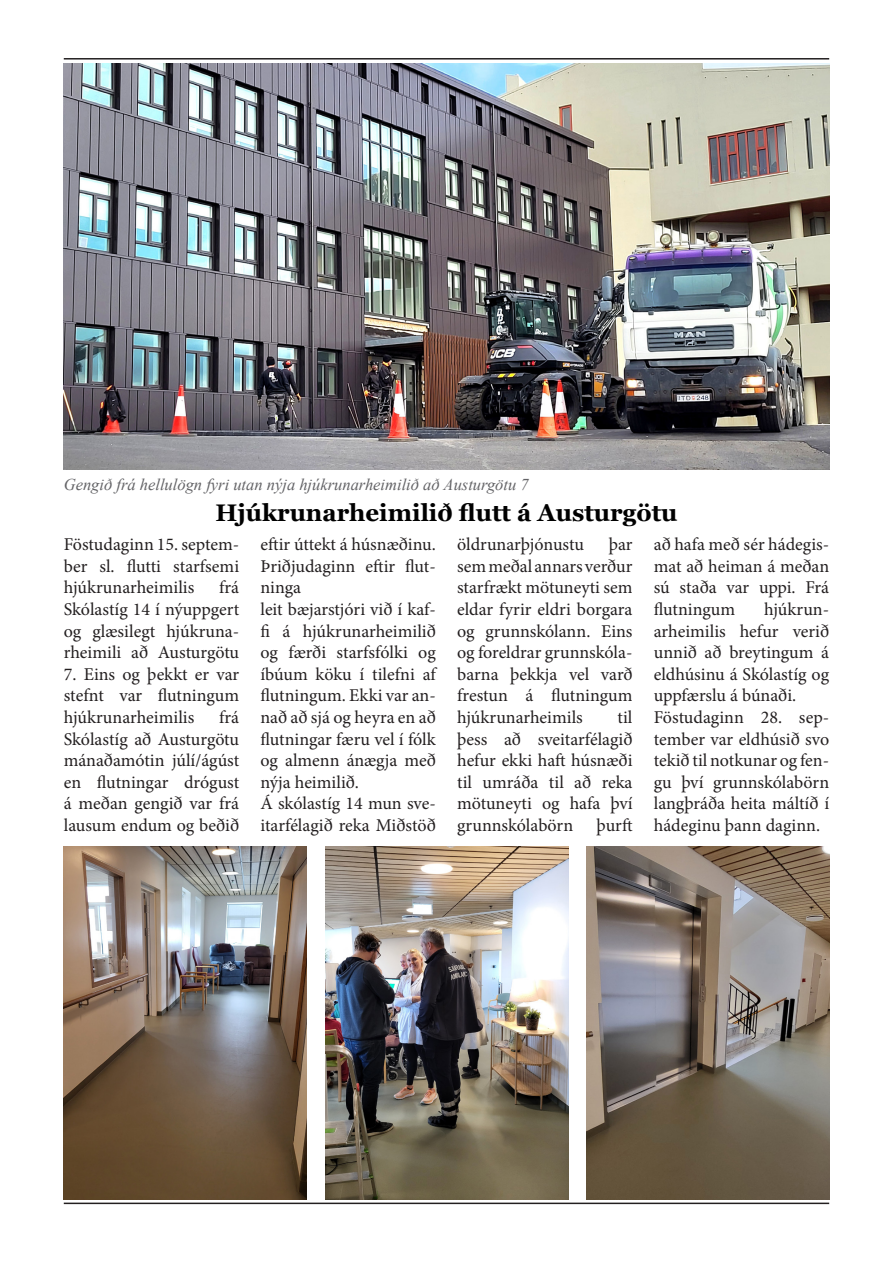
<style>
.page{position:relative;width:893px;height:1263px;background:#fff}
.page>*{position:absolute;margin:0;border:0;box-sizing:border-box;transform-origin:0 0}
.Side_bar{font:700 24px "Georgia";color:#000}
.t1{font:18px/21.6px "Minion Pro";color:#231f20;text-align:justify}
.t2{font:italic 16.5px "Times New Roman";color:#636366}
</style>
<div class="page">
<hr style="left:64px;top:58px;width:765px;height:2px;background:#231f20">
<hr style="left:64px;top:1202px;width:765px;height:2px;background:#231f20">
<img style="left:64px;top:846px;width:242px;height:353px">
<img style="left:587px;top:846px;width:242px;height:353px">
<img style="left:326px;top:846px;width:242px;height:353px">
<img style="left:64px;top:64px;width:765px;height:406px">
<p class="t2" style="left:64px;top:473px;width:466px">Gengið frá hellulögn fyri utan nýja hjúkrunarheimilið að Austurgötu 7</p>
<p class="Side_bar" style="left:216px;top:497px;width:463px">Hjúkrunarheimilið flutt á Austurgötu</p>
<p class="t1" style="left:64px;top:534px;width:177px">Föstudaginn 15. septem&shy;ber sl. flutti starfsemi hjúkrunarheimilis</p>
<p class="t1" style="left:260px;top:534px;width:177px">eftir úttekt á húsnæðinu.</p>
<p class="t1" style="left:260px;top:555px;width:177px">Þriðjudaginn eftir flut&shy;ninga</p>
<p class="t1" style="left:260px;top:598px;width:177px">leit bæjarstjóri við í kaf&shy;fi á hjúkrunarheimilið og færði starfsfólki og íbúum köku í tilefni af flutningum. Ekki var an&shy;nað að sjá og heyra en að flutningar færu vel í fólk og almenn ánægja með nýja heimilið.</p>
<p class="t1" style="left:260px;top:793px;width:177px">Á skólastíg 14 mun sve&shy;itarfélagið reka Miðstöð</p>
<p class="t1" style="left:457px;top:534px;width:177px;text-indent:152px">þar sem meðal annars verður starfrækt mötuneyti sem eldar fyrir eldri borgara og grunnskólann. Eins og foreldrar grunnskóla&shy;barna þekkja vel varð frestun á flutningum hjúkrunarheimils</p>
<p class="t1" style="left:457px;top:534px;width:128px">öldrunarþjónustu</p>
<p class="t1" style="left:654px;top:534px;width:177px">að hafa með sér hádegis&shy;mat að heiman á meðan sú staða var uppi. Frá flutningum</p>
<p class="t1" style="left:64px;top:577px;width:177px;text-indent:155px">frá Skólastíg 14 í nýuppgert og glæsilegt hjúkruna&shy;rheimili að Austurgötu</p>
<p class="t1" style="left:64px;top:663px;width:177px">7. Eins og þekkt er var stefnt var flutningum hjúkrunarheimilis</p>
<p class="t1" style="left:654px;top:598px;width:177px;text-indent:110px">hjúkrun&shy;arheimilis hefur verið unnið að breytingum á eldhúsinu á Skólastíg og uppfærslu á búnaði.</p>
<p class="t1" style="left:654px;top:706px;width:177px">Föstudaginn 28. sep&shy;tember var eldhúsið svo tekið til notkunar og fen&shy;gu því grunnskólabörn langþráða heita máltíð í hádeginu þann daginn.</p>
<p class="t1" style="left:64px;top:706px;width:177px;text-indent:155px">frá Skólastíg að Austurgötu mánaðamótin júlí/ágúst en flutningar drógust á meðan gengið var frá lausum endum og beðið</p>
<p class="t1" style="left:457px;top:706px;width:177px;text-indent:160px">til þess að sveitarfélagið hefur ekki haft húsnæði til umráða til að reka mötuneyti og hafa því grunnskólabörn</p>
<p class="t1" style="left:597px;top:814px;width:37px">þurft</p>
</div>
